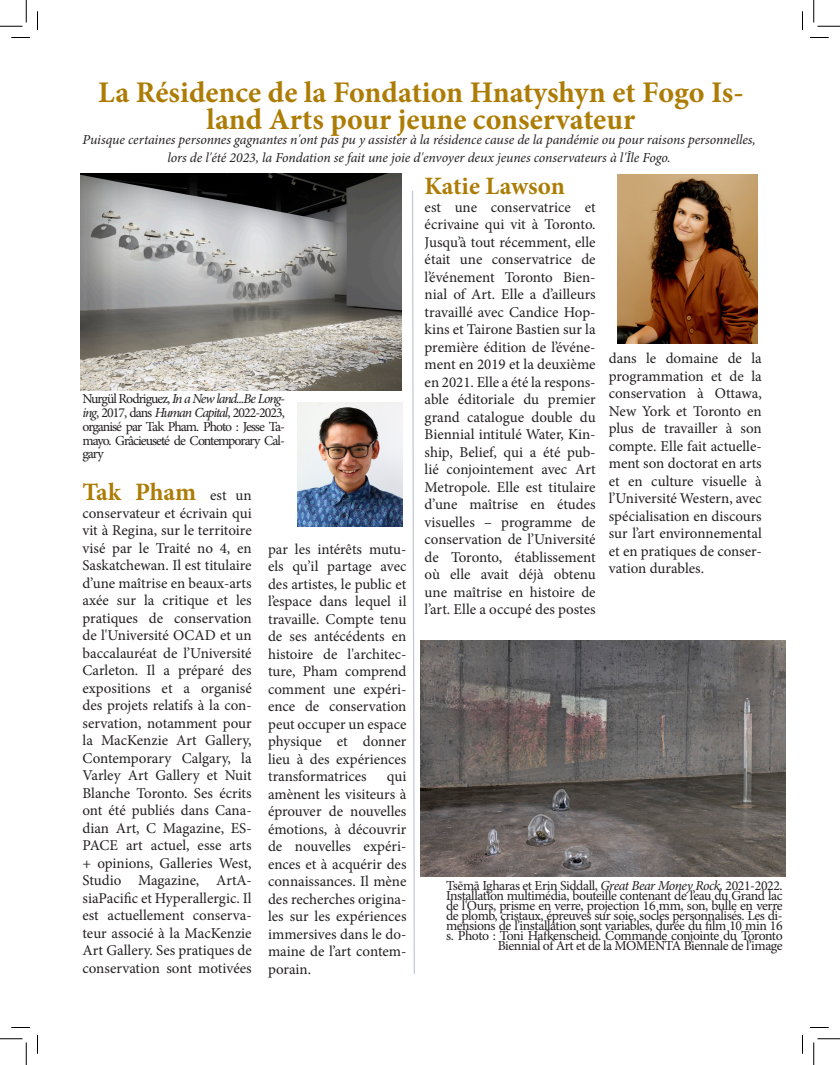
<style>
.page{position:relative;width:840px;height:1065px;background:#fff}
.page>*{position:absolute;margin:0;border:0;box-sizing:border-box;transform-origin:0 0}
.t1{font:700 30px/27.5px "Minion Pro";color:#ad7c05;text-align:center}
.t2{font:700 25px "Minion Pro";letter-spacing:-.005em;color:#ad7c05}
.t3{font:15px/17.5px "Minion Pro";color:#231f20;text-align:justify}
.t4{font:13.75px/10px "Minion Pro";letter-spacing:-.035em;color:#231f20;text-align:right}
.t5{font:italic 13.75px/17.5px "Minion Pro";letter-spacing:-.005em;color:#231f20;text-align:center}
.s1{font-style:italic}
.s2{font-weight:400;font-size:15px;color:#231f20}
</style>
<div class="page">
<img style="left:618px;top:175px;width:140px;height:169px">
<img style="left:421px;top:641px;width:364px;height:236px">
<svg style="left:412px;top:191px;width:3px;height:783px"></svg>
<img style="left:80px;top:174px;width:322px;height:216px">
<img style="left:298px;top:402px;width:104px;height:124px">
<svg style="left:11px;top:37px;width:19px;height:1px"></svg>
<svg style="left:810px;top:37px;width:19px;height:1px"></svg>
<svg style="left:11px;top:1027px;width:19px;height:1px"></svg>
<svg style="left:810px;top:1027px;width:19px;height:1px"></svg>
<svg style="left:37px;top:11px;width:1px;height:19px"></svg>
<svg style="left:37px;top:1035px;width:1px;height:19px"></svg>
<svg style="left:802px;top:11px;width:1px;height:19px"></svg>
<svg style="left:802px;top:1035px;width:1px;height:19px"></svg>
<svg style="left:0;top:0;width:27px;height:27px"></svg>
<svg style="left:0;top:1039px;width:27px;height:26px"></svg>
<svg style="left:814px;top:0;width:26px;height:27px"></svg>
<svg style="left:814px;top:1039px;width:26px;height:26px"></svg>
<p class="t1" style="left:98px;top:78px;width:647px">La Résidence de la Fondation Hnatyshyn et Fogo Is&shy;land Arts pour jeune conservateur</p>
<p class="t5" style="left:82px;top:131px;width:675px">Puisque certaines personnes gagnantes n'ont pas pu y assister à la résidence cause de la pandémie ou pour raisons personnelles, lors de l'été 2023, la Fondation se fait une joie d'envoyer deux jeunes conservateurs à l'Île Fogo.</p>
<p class="t4" style="left:82px;top:392px;width:204px;line-height:13.8px;text-align:justify">Nurgül Rodriguez, <span class="s1">In a New land...Be Long&shy;ing</span>, 2017, dans <span class="s1">Human Capital</span>, 2022-2023, organisé par Tak Pham. Photo : Jesse Ta&shy;mayo. Grâcieuseté de Contemporary Cal&shy;gary</p>
<p class="t2" style="left:82px;top:475px;width:171px">Tak Pham <span class="s2">est un</span></p>
<p class="t3" style="left:82px;top:504px;width:171px">conservateur et écrivain qui vit à Regina, sur le territoire visé par le Traité no 4, en Saskatchewan. Il est titulaire d’une maîtrise en beaux-arts axée sur la critique et les pratiques de conservation de l'Université OCAD et un baccalauréat de l’Université Carleton. Il a préparé des expositions et a organisé des projets relatifs à la con&shy;servation, notamment pour la MacKenzie Art Gallery, Contemporary Calgary, la Varley Art Gallery et Nuit Blanche Toronto. Ses écrits ont été publiés dans Cana&shy;dian Art, C Magazine, ES-PACE art actuel, esse arts + opinions, Galleries West, Studio Magazine, ArtA&shy;siaPacific et Hyperallergic. Il est actuellement conserva&shy;teur associé à la MacKenzie Art Gallery. Ses pratiques de conservation sont motivées</p>
<p class="t3" style="left:268px;top:540px;width:140px">par les intérêts mutu&shy;els qu’il partage avec des artistes, le public et l’espace dans lequel il travaille. Compte tenu de ses antécédents en histoire de l'architec&shy;ture, Pham comprend comment une expéri&shy;ence de conservation peut occuper un espace physique et donner lieu à des expériences transformatrices</p>
<p class="t3" style="left:268px;top:768px;width:140px;text-indent:119px">qui amènent les visiteurs à éprouver de nouvelles émotions, à découvrir de nouvelles expéri&shy;ences et à acquérir des connaissances. Il mène des recherches origina&shy;les sur les expériences immersives dans le do&shy;maine de l’art contem&shy;porain.</p>
<p class="t2" style="left:425px;top:169px;width:142px">Katie Lawson</p>
<p class="t3" style="left:425px;top:198px;width:173px">est une conservatrice et écrivaine qui vit à Toronto.<br>Jusqu’à tout récemment, elle était une conservatrice de l’événement Toronto Bien&shy;nial of Art. Elle a d’ailleurs travaillé avec Candice Hop&shy;kins et Tairone Bastien sur la première édition de l’événe&shy;ment en 2019 et la deuxième en 2021. Elle a été la respons&shy;able éditoriale du premier grand catalogue double du Biennial intitulé Water, Kin&shy;ship, Belief, qui a été pub&shy;lié conjointement avec Art Metropole. Elle est titulaire d’une maîtrise en études visuelles – programme de conservation de l’Université de Toronto, établissement où elle avait déjà obtenu une maîtrise en histoire de l’art. Elle a occupé des postes</p>
<p class="t3" style="left:609px;top:350px;width:155px">dans le domaine de la programmation et de la conservation à Ottawa, New York et Toronto en plus de travailler à son compte. Elle fait actuelle&shy;ment son doctorat en arts et en culture visuelle à l’Université Western, avec spécialisation en discours sur l’art environnemental et en pratiques de conser&shy;vation durables.</p>
<p class="t4" style="left:446px;top:881px;width:338px">Tsēmā Igharas et Erin Siddall, <span class="s1">Great Bear Money Rock,</span> 2021-2022.<br>Installation multimédia, bouteille contenant de l’eau du Grand lac de l'Ours, prisme en verre, projection 16 mm, son, bulle en verre de plomb, cristaux, épreuves sur soie, socles personnalisés. Les di&shy;mensions de l’installation sont variables, durée du film 10 min 16 s. Photo : Toni Hafkenscheid. Commande conjointe du Toronto Biennial of Art et de la MOMENTA Biennale de l’image</p>
</div>
